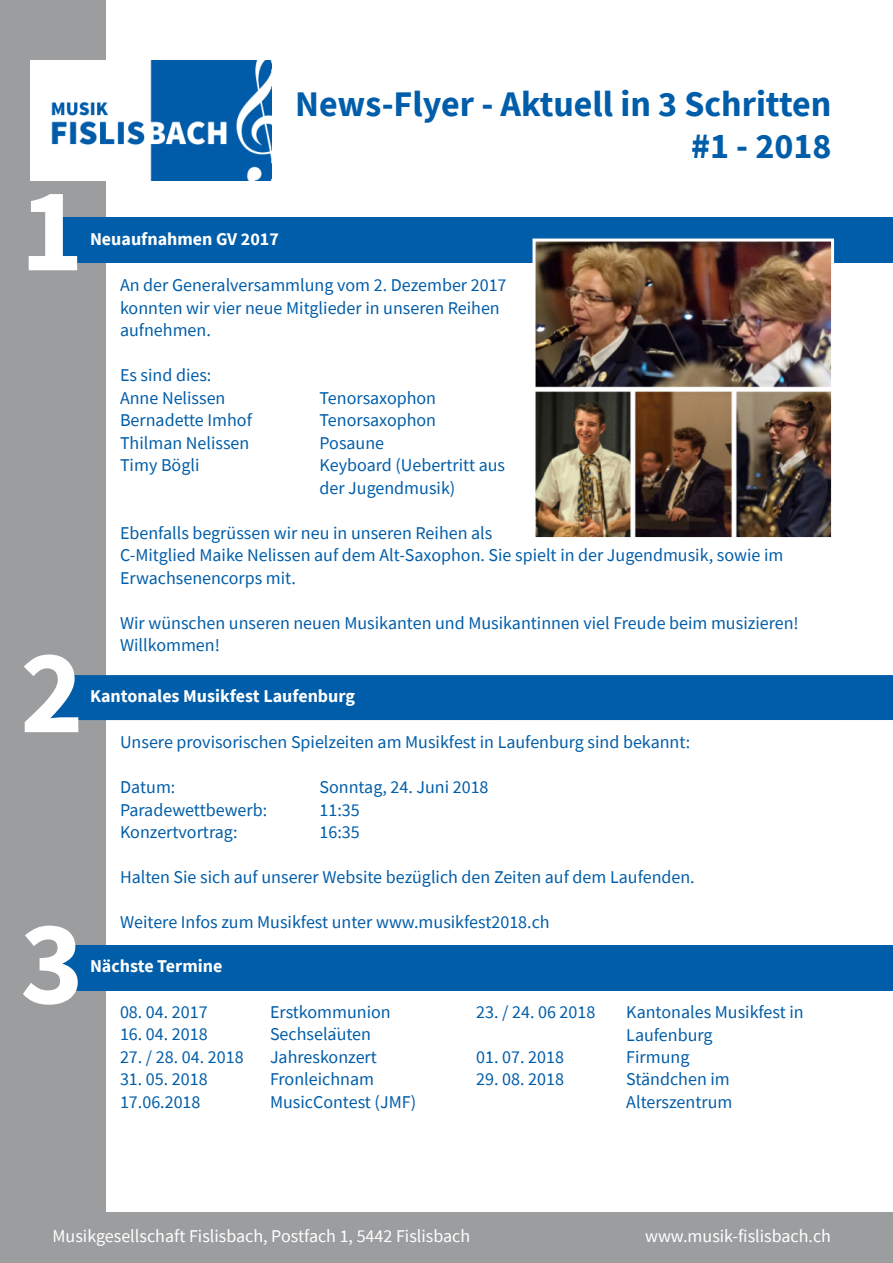
<style>
.page{position:relative;width:893px;height:1263px;background:#fff}
.page>*{position:absolute;margin:0;border:0;box-sizing:border-box;transform-origin:0 0}
.t1{font:700 120px "Source Sans Pro";color:#fff}
.t2{font:700 36px/42px "Source Sans Pro";color:#005da9;text-align:right}
.t3{font:18px/22.5px "Source Sans Pro";color:#005da9}
.t4{font:18px "Source Sans Pro";color:#fff}
.t5{font:700 18px "Source Sans Pro";color:#fff}
</style>
<div class="page">
<div style="left:0;top:0;width:105px;height:1263px;background:#9b9d9f"></div>
<div style="left:0;top:1212px;width:893px;height:51px;background:#9b9d9f"></div>
<div style="left:60px;top:218px;width:833px;height:44px;background:#005da9"></div>
<div style="left:38px;top:675px;width:855px;height:45px;background:#005da9"></div>
<div style="left:62px;top:945px;width:831px;height:45px;background:#005da9"></div>
<img style="left:30px;top:60px;width:241px;height:120px">
<img style="left:536px;top:242px;width:294px;height:294px">
<div style="left:532px;top:238px;width:302px;height:302px;border:3px solid #fff"></div>
<h2 class="t2" style="left:295px;top:82px;width:538px">News-Flyer - Aktuell in 3 Schritten #1 - 2018</h2>
<h1 class="t1" style="left:20px;top:152px;width:65px">1</h1>
<h1 class="t1" style="left:20px;top:614px;width:65px">2</h1>
<h1 class="t1" style="left:20px;top:885px;width:65px">3</h1>
<p class="t5" style="left:90px;top:228px;width:190px">Neuaufnahmen GV 2017</p>
<p class="t3" style="left:120px;top:273px;width:388px">An der Generalversammlung vom 2. Dezember 2017 konnten wir vier neue Mitglieder in unseren Reihen aufnehmen.</p>
<p class="t3" style="left:120px;top:363px;width:107px">Es sind dies:<br>Anne Nelissen</p>
<p class="t3" style="left:320px;top:386px;width:118px">Tenorsaxophon</p>
<p class="t3" style="left:120px;top:408px;width:133px">Bernadette Imhof</p>
<p class="t3" style="left:320px;top:408px;width:118px">Tenorsaxophon</p>
<p class="t3" style="left:120px;top:431px;width:131px">Thilman Nelissen</p>
<p class="t3" style="left:320px;top:431px;width:66px">Posaune</p>
<p class="t3" style="left:120px;top:453px;width:81px">Timy Bögli</p>
<p class="t3" style="left:320px;top:453px;width:187px">Keyboard (Uebertritt aus der Jugendmusik)</p>
<p class="t3" style="left:120px;top:521px;width:665px">Ebenfalls begrüssen wir neu in unseren Reihen als<br>C-Mitglied Maike Nelissen auf dem Alt-Saxophon. Sie spielt in der Jugendmusik, sowie im<br>Erwachsenencorps mit.</p>
<p class="t3" style="left:120px;top:611px;width:680px">Wir wünschen unseren neuen Musikanten und Musikantinnen viel Freude beim musizieren!<br>Willkommen!</p>
<p class="t5" style="left:90px;top:684px;width:267px">Kantonales Musikfest Laufenburg</p>
<p class="t3" style="left:120px;top:730px;width:572px">Unsere provisorischen Spielzeiten am Musikfest in Laufenburg sind bekannt:</p>
<p class="t3" style="left:120px;top:775px;width:57px">Datum:</p>
<p class="t3" style="left:320px;top:775px;width:171px">Sonntag, 24. Juni 2018</p>
<p class="t3" style="left:120px;top:798px;width:149px">Paradewettbewerb:</p>
<p class="t3" style="left:320px;top:798px;width:42px">11:35</p>
<p class="t3" style="left:120px;top:820px;width:119px">Konzertvortrag:</p>
<p class="t3" style="left:320px;top:820px;width:42px">16:35</p>
<p class="t3" style="left:120px;top:865px;width:576px">Halten Sie sich auf unserer Website bezüglich den Zeiten auf dem Laufenden.</p>
<p class="t3" style="left:120px;top:910px;width:431px">Weitere Infos zum Musikfest unter www.musikfest2018.ch</p>
<p class="t5" style="left:90px;top:954px;width:134px">Nächste Termine</p>
<p class="t3" style="left:120px;top:1000px;width:89px">08. 04. 2017</p>
<p class="t3" style="left:270px;top:1000px;width:122px">Erstkommunion</p>
<p class="t3" style="left:120px;top:1023px;width:89px">16. 04. 2018</p>
<p class="t3" style="left:270px;top:1023px;width:103px">Sechseläuten</p>
<p class="t3" style="left:120px;top:1045px;width:125px">27. / 28. 04. 2018</p>
<p class="t3" style="left:270px;top:1045px;width:108px">Jahreskonzert</p>
<p class="t3" style="left:120px;top:1068px;width:89px">31. 05. 2018</p>
<p class="t3" style="left:270px;top:1068px;width:105px">Fronleichnam</p>
<p class="t3" style="left:120px;top:1090px;width:82px">17.06.2018</p>
<p class="t3" style="left:270px;top:1090px;width:148px">MusicContest (JMF)</p>
<p class="t3" style="left:476px;top:1000px;width:121px">23. / 24. 06 2018</p>
<p class="t3" style="left:626px;top:1000px;width:179px">Kantonales Musikfest in<br>Laufenburg</p>
<p class="t3" style="left:476px;top:1045px;width:89px">01. 07. 2018</p>
<p class="t3" style="left:626px;top:1045px;width:65px">Firmung</p>
<p class="t3" style="left:476px;top:1068px;width:89px">29. 08. 2018</p>
<p class="t3" style="left:626px;top:1068px;width:108px">Ständchen im<br>Alterszentrum</p>
<p class="t4" style="left:52px;top:1224px;width:419px">Musikgesellschaft Fislisbach, Postfach 1, 5442 Fislisbach</p>
<p class="t4" style="left:645px;top:1224px;width:187px">www.musik-fislisbach.ch</p>
</div>
